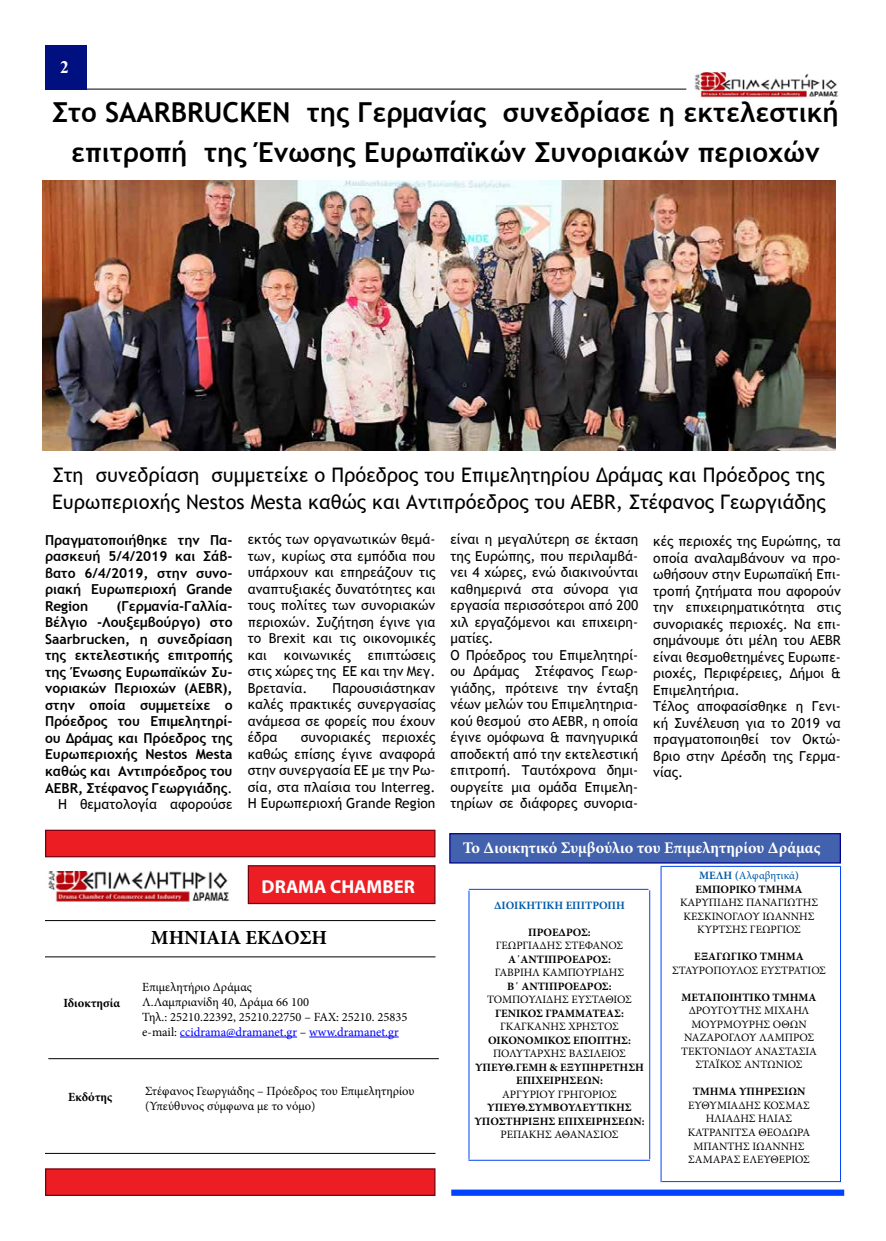
<style>
.page{position:relative;width:886px;height:1241px;background:#fff}
.page>*{position:absolute;margin:0;border:0;box-sizing:border-box;transform-origin:0 0}
.t1{font:700 27.5px/40px "Trebuchet MS";color:#000;text-align:center}
.t2{font:20px/27.5px "Trebuchet MS";color:#000}
.t3{font:700 20px "Minion Pro";color:#000}
.t4{font:700 18.75px "Myriad Pro";color:#fff}
.t5{font:700 17.5px "Times New Roman";color:#fff}
.t6{font:700 16.25px "Minion Pro";color:#fff}
.t7{font:13.75px/16.5px "Trebuchet MS";color:#000;text-align:justify}
.t8{font:700 13.75px/16.5px "Trebuchet MS";color:#000;text-align:justify}
.t9{font:12.5px/15px "Minion Pro";color:#000}
.t10{font:700 12.5px "Minion Pro";letter-spacing:.005em;color:#000}
.t11{font:11.25px/13.5px "Minion Pro";color:#000;text-align:center}
.t12{font:700 11.25px/13.5px "Minion Pro";color:#000}
.t13{font:11.25px/13.5px "Minion Pro";letter-spacing:-.005em;color:#005baa}
.t14{font:700 11.25px "Minion Pro";color:#005baa}
.s1{font-weight:400}
.s2{color:#00f}
.s3{font-weight:700}
.s4{font-weight:700;color:#000}
</style>
<div class="page">
<hr style="left:45px;top:89px;width:641px;height:1px;background:#000">
<img style="left:694px;top:70px;width:144px;height:28px">
<div style="left:45px;top:45px;width:42px;height:44px;background:#001080"></div>
<img style="left:48px;top:871px;width:181px;height:31px">
<div style="left:248px;top:865px;width:187px;height:39px;background:#ed1d24;border:1px solid #77000e"></div>
<hr style="left:45px;top:919px;width:390px;height:1px;background:#000">
<hr style="left:45px;top:956px;width:390px;height:1px;background:#000">
<hr style="left:180px;top:1036px;width:117px;height:1px;background:#00f">
<hr style="left:309px;top:1036px;width:90px;height:1px;background:#00f">
<hr style="left:48px;top:1058px;width:391px;height:1px;background:#000">
<hr style="left:45px;top:1152px;width:390px;height:1px;background:#000">
<div style="left:45px;top:1168px;width:390px;height:27px;background:#ed1d24;border:1px solid #77000e"></div>
<div style="left:45px;top:829px;width:390px;height:28px;background:#ed1d24;border:1px solid #77000e"></div>
<div style="left:449px;top:832px;width:392px;height:31px;background:#4262ae;border:1px solid #00008d"></div>
<hr style="left:469px;top:888px;width:179px;height:1px;background:#0043f7">
<div style="left:451px;top:1189px;width:393px;height:6px;background:#0043ff"></div>
<hr style="left:468px;top:890px;width:1px;height:269px;background:#0043f7">
<hr style="left:468px;top:1159px;width:182px;height:1px;background:#0043f7">
<hr style="left:649px;top:890px;width:1px;height:268px;background:#0043f7">
<hr style="left:660px;top:865px;width:181px;height:1px;background:#0043f7">
<hr style="left:840px;top:866px;width:1px;height:315px;background:#0043f7">
<hr style="left:662px;top:1180px;width:179px;height:1px;background:#0043f7">
<hr style="left:660px;top:866px;width:1px;height:315px;background:#0043f7">
<img style="left:42px;top:180px;width:793px;height:270px">
<p class="t5" style="left:60px;top:55px;width:10px">2</p>
<h1 class="t1" style="left:52px;top:92px;width:788px">Στο SAARBRUCKEN της Γερμανίας συνεδρίασε η εκτελεστική επιτροπή της Ένωσης Ευρωπαϊκών Συνοριακών περιοχών</h1>
<h2 class="t2" style="left:52px;top:461px;width:775px">Στη συνεδρίαση συμμετείχε ο Πρόεδρος του Επιμελητηρίου Δράμας και Πρόεδρος της<br>Ευρωπεριοχής Nestos Mesta καθώς και Αντιπρόεδρος του AEBR, Στέφανος Γεωργιάδης</h2>
<p class="t7" style="left:653px;top:533px;width:189px;text-align:left">κές περιοχές της Ευρώπης, τα οποία αναλαμβάνουν να προ&shy;ωθήσουν στην Ευρωπαϊκή Επι&shy;τροπή ζητήματα που αφορούν την επιχειρηματικότητα στις συνοριακές περιοχές. Να επι&shy;σημάνουμε ότι μέλη του AEBR είναι θεσμοθετημένες Ευρωπε&shy;ριοχές, Περιφέρειες, Δήμοι &amp;<br>Επιμελητήρια.<br>Τέλος αποφασίσθηκε η Γενι&shy;κή Συνέλευση για το 2019 να πραγματοποιηθεί τον Οκτώ&shy;βριο στην Δρέσδη της Γερμα&shy;νίας.</p>
<p class="t7" style="left:248px;top:531px;width:189px">εκτός των οργανωτικών θεμά&shy;των, κυρίως στα εμπόδια που υπάρχουν και επηρεάζουν τις αναπτυξιακές δυνατότητες και τους πολίτες των συνοριακών περιοχών. Συζήτηση έγινε για το Brexit και τις οικονομικές και κοινωνικές επιπτώσεις στις χώρες της ΕΕ και την Μεγ.<br>Βρετανία.</p>
<p class="t7" style="left:450px;top:531px;width:189px;text-align:left">είναι η μεγαλύτερη σε έκταση της Ευρώπης, που περιλαμβά&shy;νει 4 χώρες, ενώ διακινούνται καθημερινά στα σύνορα για εργασία περισσότεροι από 200 χιλ εργαζόμενοι και επιχειρη&shy;ματίες.<br>Ο Πρόεδρος του Επιμελητηρί&shy;ου Δράμας Στέφανος Γεωρ&shy;γιάδης, πρότεινε την ένταξη νέων μελών του Επιμελητηρια&shy;κού θεσμού στο AEBR, η οποία έγινε ομόφωνα &amp; πανηγυρικά αποδεκτή από την εκτελεστική επιτροπή. Ταυτόχρονα δημι&shy;ουργείτε μια ομάδα Επιμελη&shy;τηρίων σε διάφορες συνορια-</p>
<p class="t8" style="left:45px;top:531px;width:189px">Πραγματοποιήθηκε την Πα&shy;ρασκευή 5/4/2019 και Σάβ&shy;βατο 6/4/2019, στην συνο&shy;ριακή Ευρωπεριοχή Grande Region</p>
<p class="t8" style="left:45px;top:597px;width:189px;text-align:right">(Γερμανία-Γαλλία-<br>Βέλγιο -Λουξεμβούργο) στο<br>Saarbrucken, η συνεδρίαση της εκτελεστικής επιτροπής της Ένωσης Ευρωπαϊκών Συ&shy;νοριακών Περιοχών (AEBR), στην οποία συμμετείχε ο<br>Πρόεδρος του Επιμελητηρί&shy;ου Δράμας και Πρόεδρος της<br>Ευρωπεριοχής Nestos Mesta καθώς και Αντιπρόεδρος του<br>AEBR, Στέφανος Γεωργιάδης<span class="s1">.<br>Η θεματολογία αφορούσε</span></p>
<p class="t7" style="left:248px;top:679px;width:189px;text-indent:85px">Παρουσιάστηκαν καλές πρακτικές συνεργασίας ανάμεσα σε φορείς που έχουν έδρα</p>
<p class="t7" style="left:248px;top:729px;width:189px;text-indent:53px">συνοριακές περιοχές καθώς επίσης έγινε αναφορά στην συνεργασία ΕΕ με την Ρω&shy;σία, στα πλαίσια του Interreg.<br>Η Ευρωπεριοχή Grande Region</p>
<p class="t10" style="left:64px;top:994px;width:58px">Ιδιοκτησία</p>
<p class="t10" style="left:68px;top:1088px;width:46px">Εκδότης</p>
<h3 class="t4" style="left:262px;top:874px;width:155px">DRAMA CHAMBER</h3>
<h2 class="t3" style="left:151px;top:923px;width:14px">ΜΗΝΙΑΙΑ</h2>
<h2 class="t3" style="left:246px;top:923px;width:82px">ΕΚΔΟΣΗ</h2>
<p class="t9" style="left:142px;top:979px;width:267px">Επιμελητήριο Δράμας<br>Λ.Λαμπριανίδη 40, Δράμα 66 100<br>Τηλ.: 25210.22392, 25210.22750 – FAX: 25210. 25835 e-mail: <span class="s2">ccidrama@dramanet.gr</span> – <span class="s2">www.dramanet.gr</span></p>
<p class="t9" style="left:145px;top:1083px;width:271px">Στέφανος Γεωργιάδης – Πρόεδρος του Επιμελητηρίου (Υπεύθυνος σύμφωνα με το νόμο)</p>
<p class="t6" style="left:463px;top:836px;width:359px">Το Διοικητικό Συμβούλιο του Επιμελητηρίου Δράμας</p>
<p class="t14" style="left:494px;top:897px;width:123px">ΔΙΟΙΚΗΤΙΚΗ ΕΠΙΤΡΟΠΗ</p>
<p class="t12" style="left:528px;top:925px;width:64px">ΠΡΟΕΔΡΟΣ:</p>
<p class="t11" style="left:496px;top:938px;width:129px">ΓΕΩΡΓΙΑΔΗΣ ΣΤΕΦΑΝΟΣ</p>
<p class="t12" style="left:508px;top:952px;width:104px">Α΄ΑΝΤΙΠΡΟΕΔΡΟΣ:</p>
<p class="t11" style="left:495px;top:965px;width:131px">ΓΑΒΡΙΗΛ ΚΑΜΠΟΥΡΙΔΗΣ</p>
<p class="t12" style="left:507px;top:979px;width:106px">Β΄ ΑΝΤΙΠΡΟΕΔΡΟΣ:</p>
<p class="t11" style="left:487px;top:992px;width:146px">ΤΟΜΠΟΥΛΙΔΗΣ ΕΥΣΤΑΘΙΟΣ</p>
<p class="t12" style="left:495px;top:1006px;width:66px">ΓΕΝΙΚΟΣ ΓΡΑΜΜΑ</p>
<p class="t12" style="left:592px;top:1006px;width:33px">ΤΕΑΣ:</p>
<p class="t11" style="left:500px;top:1019px;width:120px">ΓΚΑΓΚΑΝΗΣ ΧΡΗΣΤΟΣ</p>
<p class="t12" style="left:488px;top:1033px;width:144px">ΟΙΚΟΝΟΜΙΚΟΣ ΕΠΟΠΤΗΣ:</p>
<p class="t11" style="left:493px;top:1046px;width:134px">ΠΟΛΥΤΑΡΧΗΣ ΒΑΣΙΛΕΙΟΣ</p>
<p class="t12" style="left:475px;top:1060px;width:57px">ΥΠΕΥΘ.ΓΕΜΗ</p>
<p class="t12" style="left:550px;top:1060px;width:41px">&amp; ΕΞΥΠΗΡΕ</p>
<p class="t12" style="left:612px;top:1060px;width:32px">ΤΗΣΗ</p>
<p class="t12" style="left:516px;top:1073px;width:35px">ΕΠΙΧΕΙΡΗ</p>
<p class="t12" style="left:570px;top:1073px;width:35px">ΣΕΩΝ:</p>
<p class="t11" style="left:502px;top:1087px;width:116px">ΑΡΓΥΡΙΟΥ ΓΡΗΓΟΡΙΟΣ</p>
<p class="t12" style="left:474px;top:1100px;width:159px;text-indent:13px">ΥΠΕΥΘ.ΣΥΜΒΟΥΛΕΥΤΙΚΗΣ<br>ΥΠΟΣΤΗΡΙ ΞΗΣ ΕΠΙΧΕΙΡΗ</p>
<p class="t12" style="left:611px;top:1114px;width:35px">ΣΕΩΝ:</p>
<p class="t11" style="left:501px;top:1127px;width:119px">ΡΕΠΑΚΗΣ ΑΘΑΝΑΣΙΟΣ</p>
<p class="t13" style="left:695px;top:868px;width:105px;text-indent:4px"><span class="s3">ΜΕΛΗ (</span>Αλφαβητικά<span class="s3">)<br></span><span class="s4">ΕΜΠ</span></p>
<p class="t12" style="left:720px;top:882px;width:56px">ΟΡΙΚΟ ΤΜΗΜΑ</p>
<p class="t11" style="left:680px;top:895px;width:140px">ΚΑΡΥΠΙΔΗΣ ΠΑΝΑΓΙΩΤΗΣ<br>ΚΕΣΚΙΝΟΓΛΟΥ ΙΩΑΝΝΗΣ<br>ΚΥΡΤΣΗΣ ΓΕΩΡΓΙΟΣ</p>
<p class="t12" style="left:694px;top:949px;width:84px">ΕΞΑΓΩΓΙΚΟ ΤΜΗΜΑ</p>
<p class="t11" style="left:672px;top:963px;width:155px">ΣΤΑΥΡΟΠΟΥΛΟΣ ΕΥΣΤΡΑΤΙΟΣ</p>
<p class="t12" style="left:681px;top:990px;width:109px">ΜΕΤΑΠΟΙΗΤΙΚΟ ΤΜΗΜΑ</p>
<p class="t11" style="left:681px;top:1003px;width:137px">ΔΡΟΥΓΟΥΤΗΣ ΜΙΧΑΗΛ<br>ΜΟΥΡΜΟΥΡΗΣ ΟΘΩΝ<br>ΝΑΖΑΡΟΓΛΟΥ ΛΑΜΠΡΟΣ<br>ΤΕΚΤΟΝΙΔΟΥ ΑΝΑΣΤΑΣΙΑ<br>ΣΤΑΪΚΟΣ ΑΝΤΩΝΙΟΣ</p>
<p class="t12" style="left:693px;top:1084px;width:18px">ΤΜΗΜΑ</p>
<p class="t12" style="left:739px;top:1084px;width:17px">ΥΠΗΡΕ</p>
<p class="t12" style="left:777px;top:1084px;width:29px">ΣΙΩΝ</p>
<p class="t11" style="left:688px;top:1098px;width:124px">ΕΥΘΥΜΙΑΔΗΣ ΚΟΣΜΑΣ<br>ΗΛΙΑΔΗΣ ΗΛΙΑΣ<br>ΚΑΤΡΑΝΙΤΣΑ ΘΕΟΔΩΡΑ<br>ΜΠΑΝΤΗΣ ΙΩΑΝΝΗΣ<br>ΣΑΜΑΡΑΣ ΕΛΕΥΘΕΡΙΟΣ</p>
</div>
